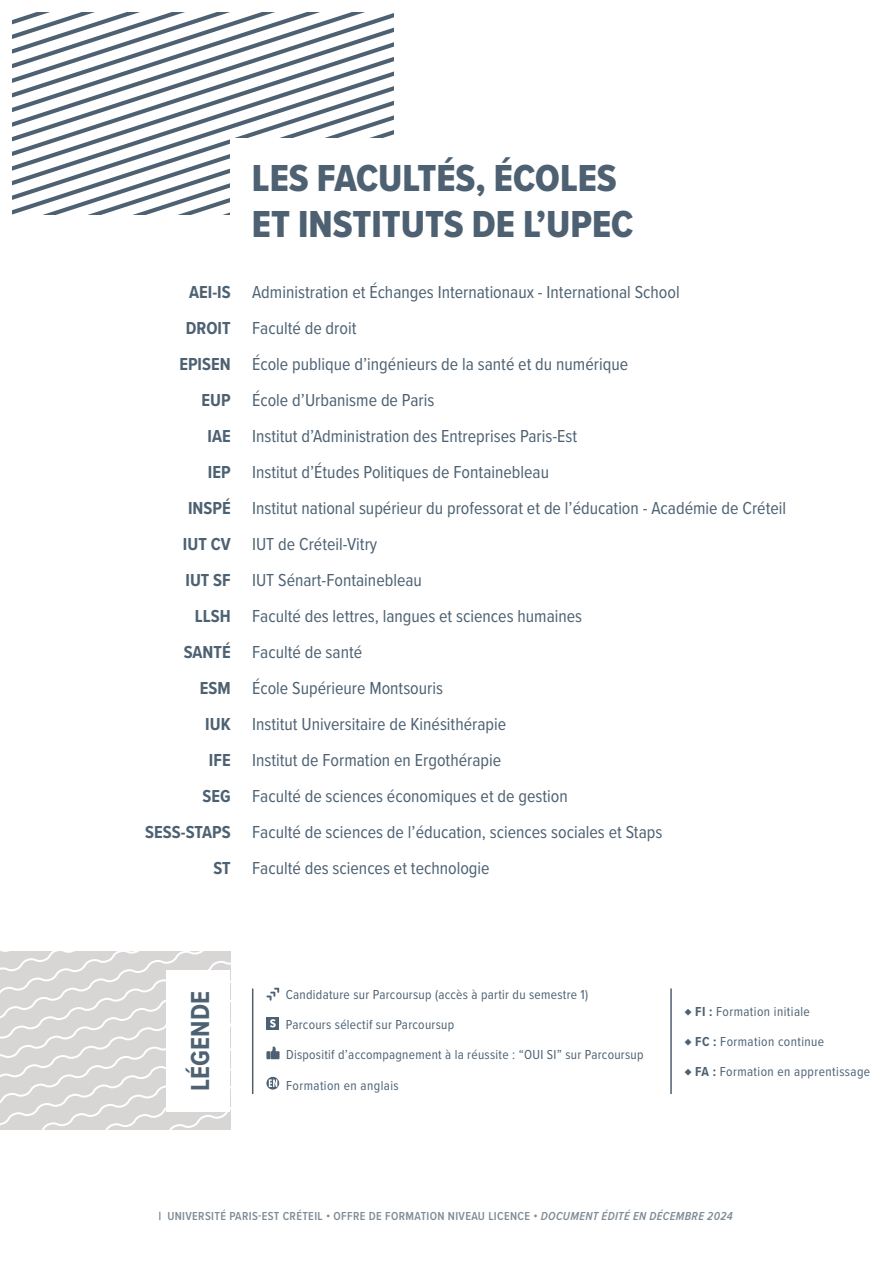
<style>
.page{position:relative;width:893px;height:1263px;background:#fff}
.page>*{position:absolute;margin:0;border:0;box-sizing:border-box;transform-origin:0 0}
.t1{font:39px/46.8px "Proxima Nova Cond Extrabld";color:#4d6172}
.t2{font:700 27px "Proxima Nova Cond";color:#4d6172}
.t3{font:18px "Proxima Nova Cond";color:#4d6172}
.t4{font:700 18px "Proxima Nova Cond";color:#4d6172}
.t5{font:13.5px "Proxima Nova Cond";letter-spacing:.02em;color:#4d6172}
.t6{font:600 12px "Proxima Nova Cond";letter-spacing:.03em;color:#808b94}
.s1{font-weight:700}
.s2{color:#4d6172}
.s3{font-style:italic}
</style>
<div class="page">
<svg style="left:13px;top:13px;width:380px;height:202px"></svg>
<svg style="left:13px;top:14px;width:380px;height:187px"></svg>
<div style="left:231px;top:138px;width:424px;height:121px;background:#fff"></div>
<hr style="left:670px;top:988px;width:2px;height:106px;background:#4d6172">
<hr style="left:252px;top:988px;width:1px;height:106px;background:#4d6172">
<svg style="left:266px;top:988px;width:13px;height:13px"></svg>
<div style="left:266px;top:1017px;width:13px;height:13px;background:#4d6172"></div>
<svg style="left:270px;top:1019px;width:6px;height:8px"></svg>
<svg style="left:266px;top:1046px;width:14px;height:13px"></svg>
<svg style="left:266px;top:1077px;width:13px;height:12px"></svg>
<svg style="left:269px;top:1079px;width:8px;height:8px"></svg>
<svg style="left:0;top:952px;width:230px;height:178px;background:#dcd9d9"></svg>
<div style="left:167px;top:970px;width:63px;height:142px;background:#fff"></div>
<p class="t4" style="left:189px;top:279px;width:43px">AEI-IS</p>
<p class="t4" style="left:186px;top:315px;width:46px">DROIT</p>
<p class="t4" style="left:179px;top:351px;width:53px">EPISEN</p>
<p class="t4" style="left:202px;top:387px;width:31px">EUP</p>
<p class="t4" style="left:208px;top:423px;width:25px">IAE</p>
<p class="t4" style="left:208px;top:459px;width:24px">IEP</p>
<p class="t4" style="left:188px;top:495px;width:44px">INSPÉ</p>
<p class="t4" style="left:183px;top:531px;width:49px">IUT CV</p>
<p class="t4" style="left:185px;top:567px;width:47px">IUT SF</p>
<p class="t4" style="left:195px;top:603px;width:37px">LLSH</p>
<p class="t4" style="left:184px;top:639px;width:48px">SANTÉ</p>
<p class="t4" style="left:200px;top:675px;width:32px">ESM</p>
<p class="t4" style="left:205px;top:711px;width:27px">IUK</p>
<p class="t4" style="left:209px;top:747px;width:23px">IFE</p>
<p class="t4" style="left:203px;top:783px;width:30px">SEG</p>
<p class="t4" style="left:145px;top:819px;width:87px">SESS-STAPS</p>
<p class="t4" style="left:213px;top:855px;width:19px">ST</p>
<p class="t1" style="left:252px;top:154px;width:383px">LES FACULTÉS, ÉCOLES<br>ET INSTITUTS DE L’UPEC</p>
<p class="t3" style="left:252px;top:279px;width:429px">Administration et Échanges Internationaux - International School</p>
<p class="t3" style="left:252px;top:315px;width:106px">Faculté de droit</p>
<p class="t3" style="left:252px;top:351px;width:377px">École publique d’ingénieurs de la santé et du numérique</p>
<p class="t3" style="left:252px;top:387px;width:184px">École d’Urbanisme de Paris</p>
<p class="t3" style="left:252px;top:423px;width:327px">Institut d’Administration des Entreprises Paris-Est</p>
<p class="t3" style="left:252px;top:459px;width:298px">Institut d’Études Politiques de Fontainebleau</p>
<p class="t3" style="left:252px;top:495px;width:536px">Institut national supérieur du professorat et de l’éducation - Académie de Créteil</p>
<p class="t3" style="left:252px;top:531px;width:127px">IUT de Créteil-Vitry</p>
<p class="t3" style="left:252px;top:567px;width:171px">IUT Sénart-Fontainebleau</p>
<p class="t3" style="left:252px;top:603px;width:332px">Faculté des lettres, langues et sciences humaines</p>
<p class="t3" style="left:252px;top:639px;width:112px">Faculté de santé</p>
<p class="t3" style="left:252px;top:675px;width:192px">École Supérieure Montsouris</p>
<p class="t3" style="left:252px;top:711px;width:256px">Institut Universitaire de Kinésithérapie</p>
<p class="t3" style="left:252px;top:747px;width:251px">Institut de Formation en Ergothérapie</p>
<p class="t3" style="left:252px;top:783px;width:317px">Faculté de sciences économiques et de gestion</p>
<p class="t3" style="left:252px;top:819px;width:412px">Faculté de sciences de l’éducation, sciences sociales et Staps</p>
<p class="t3" style="left:252px;top:855px;width:239px">Faculté des sciences et technologie</p>
<p class="t2" style="left:180px;top:1090px;width:101px;rotate:-90deg">LÉGENDE</p>
<p class="t5" style="left:286px;top:984px;width:304px">Candidature sur Parcoursup (accès à partir du semestre 1)</p>
<p class="t5" style="left:286px;top:1014px;width:170px">Parcours sélectif sur Parcoursup</p>
<p class="t5" style="left:286px;top:1045px;width:359px">Dispositif d’accompagnement à la réussite : “OUI SI” sur Parcoursup</p>
<p class="t5" style="left:286px;top:1075px;width:114px">Formation en anglais</p>
<p class="t5" style="left:685px;top:1001px;width:127px"><span class="s1">♦ FI :</span> Formation initiale</p>
<p class="t5" style="left:685px;top:1031px;width:141px"><span class="s1">♦ FC :</span> Formation continue</p>
<p class="t5" style="left:685px;top:1062px;width:187px"><span class="s1">♦ FA :</span> Formation en apprentissage</p>
<p class="t6" style="left:159px;top:1207px;width:575px"><span class="s2">|</span> UNIVERSITÉ PARIS-EST CRÉTEIL • OFFRE DE FORMATION NIVEAU LICENCE • <span class="s3">DOCUMENT ÉDITÉ EN DÉCEMBRE 2024</span></p>
</div>
